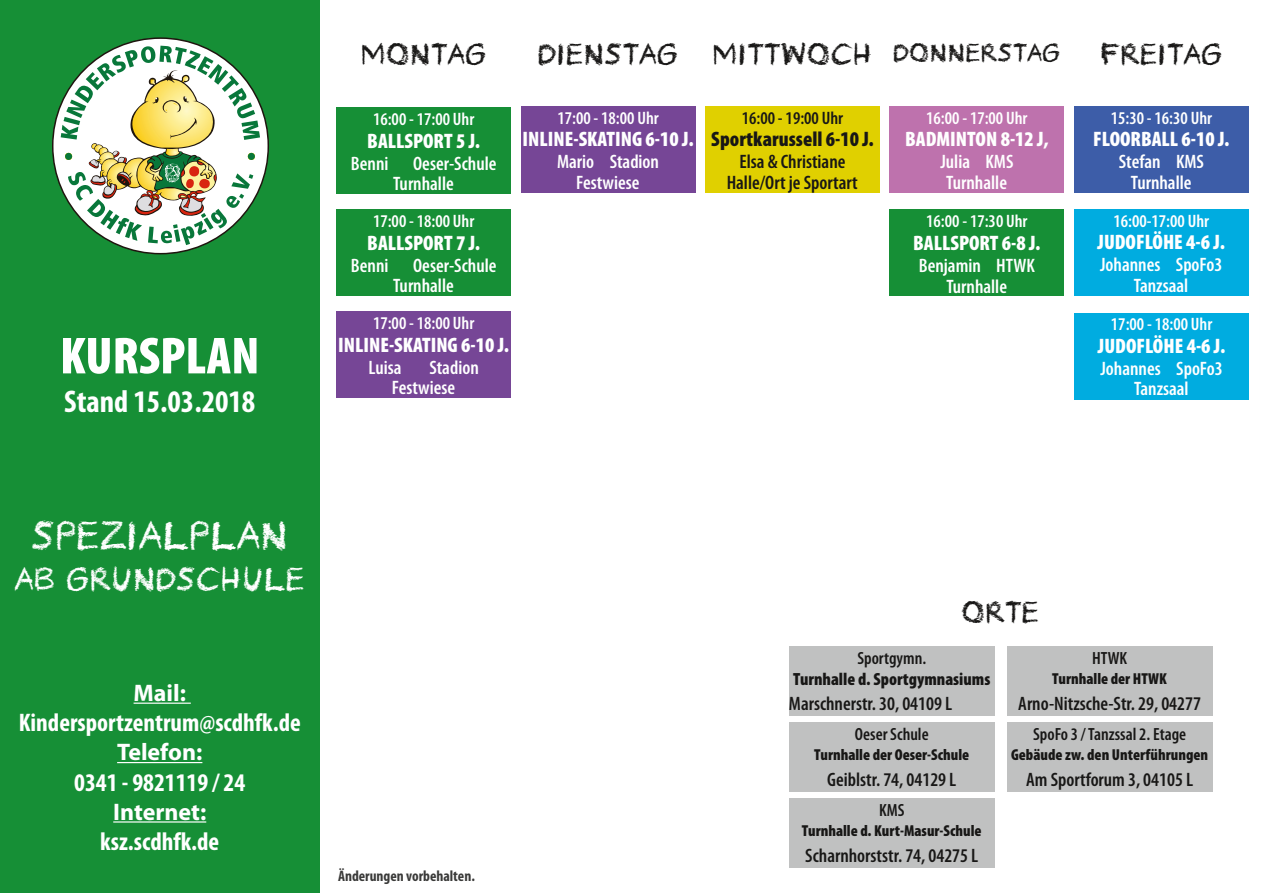
<style>
.page{position:relative;width:1263px;height:893px;background:#fff}
.page>*{position:absolute;margin:0;border:0;box-sizing:border-box;transform-origin:0 0}
.t1{font:900 condensed 52.5px "Myriad Pro";color:#fff}
.t2{font:42px "Crayon Hand";color:#fff}
.t3{font:34.5px "Crayon Hand";color:#fff}
.t4{font:31.5px "Crayon Hand";color:#181716}
.t5{font:700 condensed 31.5px "Myriad Pro";color:#fff}
.t6{font:27px "Crayon Hand";color:#181716}
.t7{font:700 condensed 25.5px "Myriad Pro";color:#fff}
.t8{font:700 24px "Myriad Pro";color:#fff}
.t9{font:900 condensed 21px "Myriad Pro";color:#fff}
.t10{font:900 condensed 21px "Myriad Pro";color:#181716}
.t11{font:600 condensed 19.5px/20.5px "Myriad Pro";color:#fff;text-align:center}
.t12{font:600 condensed 19.5px/20.5px "Myriad Pro";color:#181716;text-align:center}
.t13{font:600 condensed 18px "Myriad Pro";color:#fff}
.t14{font:600 condensed 18px "Myriad Pro";color:#181716}
.t15{font:600 condensed 17.7px "Myriad Pro";color:#181716}
.t16{font:900 condensed 17.7px "Myriad Pro";color:#181716}
.t17{font:900 condensed 15.9px "Myriad Pro";color:#181716}
.t18{font:700 condensed 15.3px "Myriad Pro";color:#3a3a39}
</style>
<div class="page">
<div style="left:0;top:0;width:320px;height:893px;background:#168f36"></div>
<div style="left:789px;top:646px;width:205px;height:70px;background:#c0c1c1"></div>
<div style="left:1007px;top:722px;width:205px;height:70px;background:#c0c1c1"></div>
<div style="left:1007px;top:646px;width:205px;height:70px;background:#c0c1c1"></div>
<div style="left:789px;top:798px;width:205px;height:70px;background:#c0c1c1"></div>
<div style="left:789px;top:722px;width:205px;height:70px;background:#c0c1c1"></div>
<svg style="left:52px;top:37px;width:217px;height:217px;background:#c7c9c5"></svg>
<svg style="left:61px;top:46px;width:199px;height:199px;background:#b6cca7"></svg>
<hr style="left:134px;top:703px;width:57px;height:1px;background:#fff">
<hr style="left:117px;top:762px;width:85px;height:1px;background:#fff">
<hr style="left:113px;top:821px;width:93px;height:2px;background:#fff">
<div style="left:337px;top:107px;width:174px;height:87px;background:#168f36"></div>
<div style="left:521px;top:106px;width:174px;height:87px;background:#764696"></div>
<div style="left:705px;top:106px;width:175px;height:87px;background:#e0d000"></div>
<div style="left:890px;top:106px;width:174px;height:87px;background:#be72ad"></div>
<div style="left:890px;top:209px;width:174px;height:87px;background:#168f36"></div>
<div style="left:1074px;top:106px;width:174px;height:87px;background:#3d5da8"></div>
<div style="left:1074px;top:209px;width:175px;height:87px;background:#00ace0"></div>
<div style="left:337px;top:311px;width:174px;height:87px;background:#764696"></div>
<div style="left:337px;top:209px;width:174px;height:87px;background:#168f36"></div>
<div style="left:1074px;top:313px;width:175px;height:86px;background:#00ace0"></div>
<h1 class="t1" style="left:60px;top:327px;width:201px">KURSPLAN</h1>
<h3 class="t5" style="left:64px;top:384px;width:193px">Stand 15.03.2018</h3>
<h3 class="t4" style="left:361px;top:35px;width:127px">MONTAG</h3>
<h3 class="t4" style="left:538px;top:35px;width:142px">DIENSTAG</h3>
<p class="t13" style="left:373px;top:109px;width:103px">16:00 - 17:00 Uhr</p>
<p class="t9" style="left:367px;top:129px;width:114px">BALLSPORT 5 J.</p>
<p class="t11" style="left:351px;top:153px;width:39px">Benni</p>
<p class="t11" style="left:393px;top:153px;width:105px;text-align:left;text-indent:20px">Oeser-Schule<br>Turnhalle</p>
<p class="t13" style="left:373px;top:211px;width:103px">17:00 - 18:00 Uhr</p>
<p class="t9" style="left:367px;top:231px;width:114px">BALLSPORT 7 J.</p>
<p class="t11" style="left:351px;top:255px;width:39px">Benni</p>
<p class="t11" style="left:393px;top:255px;width:105px;text-align:left;text-indent:20px">Oeser-Schule<br>Turnhalle</p>
<p class="t13" style="left:373px;top:313px;width:103px">17:00 - 18:00 Uhr</p>
<p class="t9" style="left:338px;top:333px;width:172px">INLINE-SKATING 6-10 J.</p>
<p class="t11" style="left:369px;top:357px;width:34px">Luisa</p>
<p class="t11" style="left:392px;top:357px;width:88px;text-align:left;text-indent:37px">Stadion<br>Festwiese</p>
<p class="t13" style="left:557px;top:108px;width:103px">17:00 - 18:00 Uhr</p>
<p class="t9" style="left:523px;top:128px;width:172px">INLINE-SKATING 6-10 J.</p>
<p class="t11" style="left:557px;top:152px;width:103px">Mario Stadion<br>Festwiese</p>
<h3 class="t4" style="left:712px;top:35px;width:162px">MITTWOCH</h3>
<p class="t14" style="left:742px;top:108px;width:103px">16:00 - 19:00 Uhr</p>
<p class="t10" style="left:711px;top:128px;width:164px">Sportkarussell 6-10 J.</p>
<p class="t12" style="left:727px;top:152px;width:133px">Elsa &amp; Christiane<br>Halle/Ort je Sportart</p>
<h3 class="t6" style="left:893px;top:36px;width:169px">DONNERSTAG</h3>
<p class="t13" style="left:926px;top:108px;width:103px">16:00 - 17:00 Uhr</p>
<p class="t9" style="left:905px;top:128px;width:145px">BADMINTON 8-12 J,</p>
<p class="t11" style="left:940px;top:152px;width:75px">Julia KMS<br>Turnhalle</p>
<p class="t13" style="left:926px;top:212px;width:103px">16:00 - 17:30 Uhr</p>
<p class="t9" style="left:913px;top:231px;width:129px">BALLSPORT 6-8 J.</p>
<p class="t11" style="left:919px;top:256px;width:118px">Benjamin HTWK<br>Turnhalle</p>
<h3 class="t4" style="left:1100px;top:35px;width:124px">FREITAG</h3>
<p class="t13" style="left:1111px;top:108px;width:103px">15:30 - 16:30 Uhr</p>
<p class="t9" style="left:1093px;top:128px;width:138px">FLOORBALL 6-10 J.</p>
<p class="t11" style="left:1119px;top:152px;width:87px">Stefan KMS<br>Turnhalle</p>
<p class="t13" style="left:1113px;top:211px;width:97px">16:00-17:00 Uhr</p>
<p class="t9" style="left:1097px;top:231px;width:129px">JUDOFLÖHE 4-6 J.</p>
<p class="t11" style="left:1100px;top:255px;width:124px">Johannes SpoFo3<br>Tanzsaal</p>
<p class="t13" style="left:1111px;top:314px;width:103px">17:00 - 18:00 Uhr</p>
<p class="t9" style="left:1098px;top:334px;width:129px">JUDOFLÖHE 4-6 J.</p>
<p class="t11" style="left:1100px;top:359px;width:124px">Johannes SpoFo3<br>Tanzsaal</p>
<h2 class="t2" style="left:31px;top:509px;width:258px">SPEZIALPLAN</h2>
<h3 class="t3" style="left:15px;top:558px;width:292px">AB GRUNDSCHULE</h3>
<p class="t8" style="left:134px;top:679px;width:54px">Mail:</p>
<h3 class="t7" style="left:19px;top:709px;width:283px">Kindersportzentrum@scdhfk.de</h3>
<p class="t8" style="left:117px;top:739px;width:87px">Telefon:</p>
<h3 class="t7" style="left:74px;top:768px;width:173px">0341 - 9821119 / 24</h3>
<p class="t8" style="left:113px;top:798px;width:95px">Internet:</p>
<h3 class="t7" style="left:100px;top:828px;width:121px">ksz.scdhfk.de</h3>
<p class="t18" style="left:338px;top:867px;width:138px">Änderungen vorbehalten.</p>
<h3 class="t4" style="left:961px;top:593px;width:79px">ORTE</h3>
<p class="t15" style="left:857px;top:648px;width:70px">Sportgymn.</p>
<p class="t16" style="left:793px;top:669px;width:199px">Turnhalle d. Sportgymnasiums</p>
<p class="t15" style="left:1092px;top:648px;width:37px">HTWK</p>
<p class="t17" style="left:1052px;top:670px;width:116px">Turnhalle der HTWK</p>
<p class="t12" style="left:789px;top:693px;width:165px">Marschnerstr. 30, 04109 L</p>
<p class="t15" style="left:855px;top:725px;width:75px">Oeser Schule</p>
<p class="t17" style="left:814px;top:746px;width:156px">Turnhalle der Oeser-Schule</p>
<p class="t12" style="left:827px;top:769px;width:131px">Geiblstr. 74, 04129 L</p>
<p class="t15" style="left:879px;top:801px;width:27px">KMS</p>
<p class="t17" style="left:802px;top:822px;width:181px">Turnhalle d. Kurt-Masur-Schule</p>
<p class="t12" style="left:805px;top:845px;width:175px">Scharnhorststr. 74, 04275 L</p>
<p class="t12" style="left:1018px;top:693px;width:184px">Arno-Nitzsche-Str. 29, 04277</p>
<p class="t15" style="left:1033px;top:725px;width:155px">SpoFo 3 / Tanzssal 2. Etage</p>
<p class="t17" style="left:1011px;top:746px;width:199px">Gebäude zw. den Unterführungen</p>
<p class="t12" style="left:1026px;top:769px;width:168px">Am Sportforum 3, 04105 L</p>
</div>
